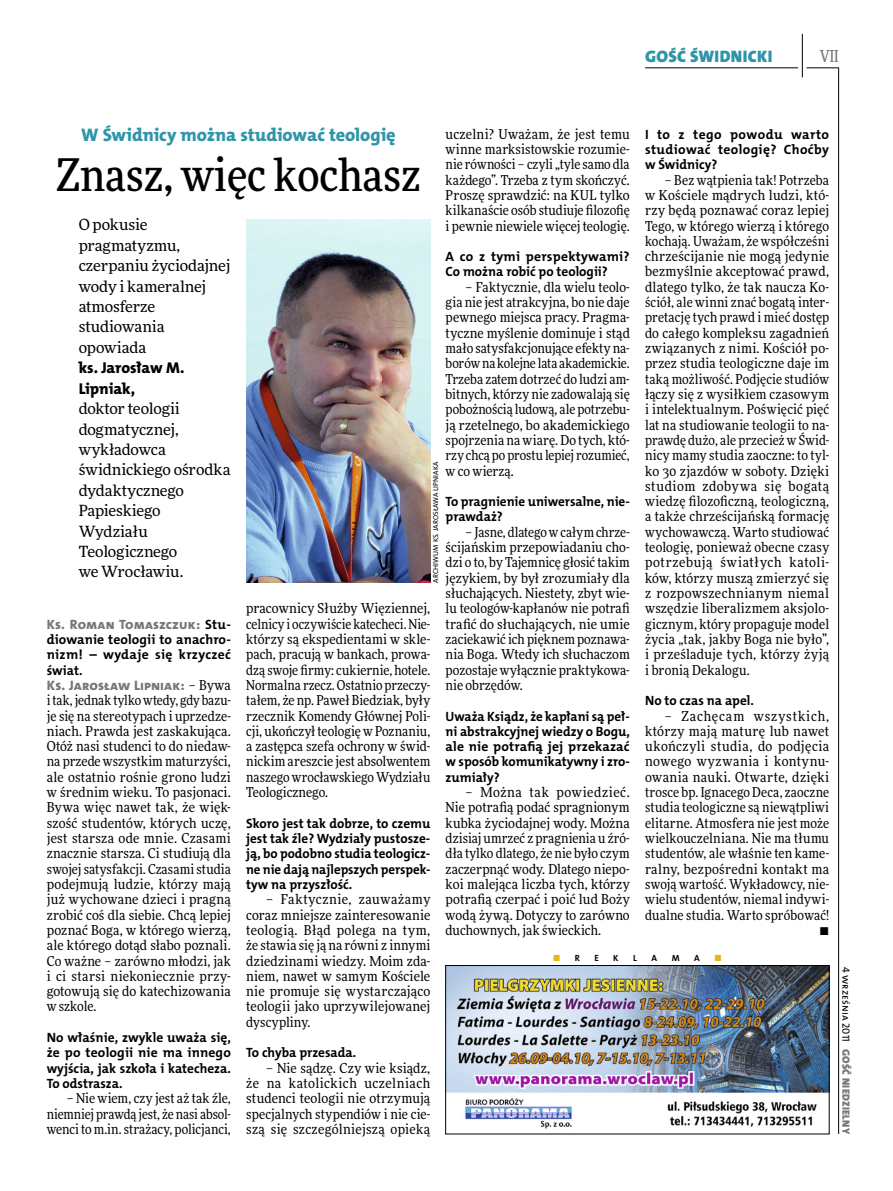
<style>
.page{position:relative;width:893px;height:1191px;background:#fff}
.page>*{position:absolute;margin:0;border:0;box-sizing:border-box;transform-origin:0 0}
.t1{font:500 45px "Freeday Narrow";color:#000}
.t2{font:18.3px "The Mix HP8 Ex Bld";letter-spacing:-.005em;color:#2f95a8}
.t3{font:16.65px "The Mix HP9 Blk";letter-spacing:.02em;color:#2f95a8}
.t4{font:500 16.5px "Freeday Narrow";color:#777778;scale:.9 1}
.t5{font:15.75px/20.4px "The Mix HP8 Ex Bld";letter-spacing:-.005em;color:#000}
.t6{font:15.45px/20.4px "Freeday News";letter-spacing:-.01em;color:#000}
.t7{font:13.65px/15.3px "Freeday Narrow News";letter-spacing:.01em;color:#000;text-align:justify}
.t8{font:13.65px "The Mix HP8 Ex Bld";letter-spacing:.015em;color:#777778}
.t9{font:13.5px/15.3px "The Mix HP7 Bld";color:#000;text-align:justify}
.t10{font:13.5px "The Mix HP8 Ex Bld";letter-spacing:.01em;color:#777778}
.t11{font:10.5px "The Mix HP9 Blk";letter-spacing:.025em;color:#777778}
.t12{font:10.5px "The Mix HP5 Plain";color:#000}
.t13{font:9px "The Mix HP7 Bld";color:#000}
.t14{font:9px "The Mix HP7 Bld";color:#e3b816}
.t15{font:7.2px "The Mix HP5 Plain";color:#000}
.s1{font-family:"The Mix HP7 Bld";color:#000}
.s2{font-family:"Freeday Narrow News";color:#000}
.s3{color:#000}
</style>
<div class="page">
<hr style="left:806px;top:68px;width:33px;height:1px;background:#000">
<hr style="left:645px;top:68px;width:153px;height:1px;background:#000">
<hr style="left:838px;top:68px;width:1px;height:1066px;background:#000">
<hr style="left:802px;top:34px;width:1px;height:43px;background:#000">
<img style="left:246px;top:220px;width:184px;height:363px">
<img style="left:447px;top:967px;width:380px;height:162px">
<div style="left:445px;top:965px;width:384px;height:169px;border:1px solid #000"></div>
<p class="t3" style="left:645px;top:46px;width:129px">GOŚĆ ŚWIDNICKI</p>
<p class="t4" style="left:820px;top:46px;width:22px">VII</p>
<h2 class="t2" style="left:81px;top:123px;width:316px">W Świdnicy można studiować teologię</h2>
<h1 class="t1" style="left:56px;top:147px;width:366px">Znasz, więc kochasz</h1>
<p class="t7" style="left:446px;top:126px;width:186px">uczelni? Uważam, że jest temu winne marksistowskie rozumie&shy;nie równości – czyli „tyle samo dla każdego”. Trzeba z tym skończyć.<br>Proszę sprawdzić: na KUL tylko kilkanaście osób studiuje filozofię i pewnie niewiele więcej teologię.</p>
<p class="t9" style="left:446px;top:249px;width:186px">A co z tymi perspektywami?<br>Co można robić po teologii?</p>
<p class="t7" style="left:446px;top:279px;width:186px;text-indent:20px">– Faktycznie, dla wielu teolo&shy;gia nie jest atrakcyjna, bo nie daje pewnego miejsca pracy. Pragma&shy;tyczne myślenie dominuje i stąd mało satysfakcjonujące efekty na&shy;borów na kolejne lata akademickie.<br>Trzeba zatem dotrzeć do ludzi am&shy;bitnych, którzy nie zadowalają się pobożnością ludową, ale potrzebu&shy;ją rzetelnego, bo akademickiego spojrzenia na wiarę. Do tych, któ&shy;rzy chcą po prostu lepiej rozumieć, w co wierzą.</p>
<p class="t9" style="left:446px;top:494px;width:186px">To pragnienie uniwersalne, nie&shy;prawdaż?</p>
<p class="t7" style="left:446px;top:524px;width:186px;text-indent:20px">– Jasne, dlatego w całym chrze&shy;ścijańskim przepowiadaniu cho&shy;dzi o to, by Tajemnicę głosić takim językiem, by był zrozumiały dla słuchających. Niestety, zbyt wie&shy;lu teologów-kapłanów nie potrafi trafić do słuchających, nie umie zaciekawić ich pięknem poznawa&shy;nia Boga. Wtedy ich słuchaczom pozostaje wyłącznie praktykowa&shy;nie obrzędów.</p>
<p class="t9" style="left:446px;top:708px;width:186px">Uważa Ksiądz, że kapłani są peł&shy;ni abstrakcyjnej wiedzy o Bogu, ale nie potrafią jej przekazać w sposób komunikatywny i zro&shy;zumiały?</p>
<p class="t7" style="left:446px;top:784px;width:186px;text-indent:20px">– Można tak powiedzieć.<br>Nie potrafią podać spragnionym kubka życiodajnej wody. Można dzisiaj umrzeć z pragnienia u źró&shy;dła tylko dlatego, że nie było czym zaczerpnąć wody. Dlatego niepo&shy;koi malejąca liczba tych, którzy potrafią czerpać i poić lud Boży wodą żywą. Dotyczy to zarówno duchownych, jak świeckich.</p>
<p class="t9" style="left:645px;top:127px;width:186px">I to z tego powodu warto studiować teologię? Choćby w Świdnicy?</p>
<p class="t7" style="left:645px;top:172px;width:186px;text-indent:20px">– Bez wątpienia tak! Potrzeba w Kościele mądrych ludzi, któ&shy;rzy będą poznawać coraz lepiej Tego, w którego wierzą i którego kochają. Uważam, że współcześni chrześcijanie nie mogą jedynie bezmyślnie akceptować prawd, dlatego tylko, że tak naucza Ko&shy;ściół, ale winni znać bogatą inter&shy;pretację tych prawd i mieć dostęp do całego kompleksu zagadnień związanych z nimi. Kościół po&shy;przez studia teologiczne daje im taką możliwość. Podjęcie studiów łączy się z wysiłkiem czasowym i intelektualnym. Poświęcić pięć lat na studiowanie teologii to na&shy;prawdę dużo, ale przecież w Świd&shy;nicy mamy studia zaoczne: to tyl&shy;ko 30 zjazdów w soboty. Dzięki studiom zdobywa się bogatą wiedzę filozoficzną, teologiczną, a także chrześcijańską formację wychowawczą. Warto studiować teologię, ponieważ obecne czasy potrzebują światłych katoli&shy;ków, którzy muszą zmierzyć się z rozpowszechnianym niemal wszędzie liberalizmem aksjolo&shy;gicznym, który propaguje model życia „tak, jakby Boga nie było”, i prześladuje tych, którzy żyją i bronią Dekalogu.</p>
<p class="t9" style="left:645px;top:693px;width:110px">No to czas na apel.</p>
<p class="t7" style="left:645px;top:708px;width:186px;text-align:right">– Zachęcam wszystkich, którzy mają maturę lub nawet ukończyli studia, do podjęcia nowego wyzwania i kontynu&shy;owania nauki. Otwarte, dzięki trosce bp. Ignacego Deca, zaoczne studia teologiczne są niewątpliwi elitarne. Atmosfera nie jest może wielkouczelniana. Nie ma tłumu studentów, ale właśnie ten kame&shy;ralny, bezpośredni kontakt ma swoją wartość. Wykładowcy, nie&shy;wielu studentów, niemal indywi&shy;dualne studia. Warto spróbować! •</p>
<p class="t6" style="left:79px;top:214px;width:153px">O pokusie pragmatyzmu, czerpaniu życiodajnej wody i kameralnej atmosferze studiowania opowiada</p>
<p class="t5" style="left:79px;top:358px;width:107px">ks. Jarosław M.<br>Lipniak,</p>
<p class="t6" style="left:79px;top:398px;width:153px">doktor teologii dogmatycznej, wykładowca świdnickiego ośrodka dydaktycznego<br>Papieskiego<br>Wydziału<br>Teologicznego<br>we Wrocławiu.</p>
<p class="t15" style="left:431px;top:582px;width:123px;rotate:-90deg">archiwum ks. jarosława lipniaka</p>
<p class="t7" style="left:246px;top:600px;width:186px">pracownicy Służby Więziennej, celnicy i oczywiście katecheci. Nie&shy;którzy są ekspedientami w skle&shy;pach, pracują w bankach, prowa&shy;dzą swoje firmy: cukiernie, hotele.<br>Normalna rzecz. Ostatnio przeczy&shy;tałem, że np. Paweł Biedziak, były rzecznik Komendy Głównej Poli&shy;cji, ukończył teologię w Poznaniu, a zastępca szefa ochrony w świd&shy;nickim areszcie jest absolwentem naszego wrocławskiego Wydziału Teologicznego.</p>
<p class="t9" style="left:246px;top:815px;width:186px">Skoro jest tak dobrze, to czemu jest tak źle? Wydziały pustosze&shy;ją, bo podobno studia teologicz&shy;ne nie dają najlepszych perspek&shy;tyw na przyszłość.</p>
<p class="t7" style="left:246px;top:891px;width:186px;text-indent:20px">– Faktycznie, zauważamy coraz mniejsze zainteresowanie teologią. Błąd polega na tym, że stawia się ją na równi z innymi dziedzinami wiedzy. Moim zda&shy;niem, nawet w samym Kościele nie promuje się wystarczająco teologii jako uprzywilejowanej dyscypliny.</p>
<p class="t9" style="left:246px;top:1045px;width:112px">To chyba przesada.</p>
<p class="t7" style="left:246px;top:1060px;width:186px;text-indent:20px">– Nie sądzę. Czy wie ksiądz, że na katolickich uczelniach studenci teologii nie otrzymują specjalnych stypendiów i nie cie&shy;szą się szczególniejszą opieką</p>
<p class="t10" style="left:47px;top:615px;width:186px">Ks. Roman Tomaszczuk: <span class="s1">Stu-</span></p>
<p class="t9" style="left:47px;top:632px;width:186px">diowanie teologii to anachro&shy;nizm! – wydaje się krzyczeć świat.</p>
<p class="t8" style="left:47px;top:676px;width:186px">Ks. Jarosław Lipniak: <span class="s2">– Bywa</span></p>
<p class="t7" style="left:47px;top:692px;width:186px">i tak, jednak tylko wtedy, gdy bazu&shy;je się na stereotypach i uprzedze&shy;niach. Prawda jest zaskakująca.<br>Otóż nasi studenci to do niedaw&shy;na przede wszystkim maturzyści, ale ostatnio rośnie grono ludzi w średnim wieku. To pasjonaci.<br>Bywa więc nawet tak, że więk&shy;szość studentów, których uczę, jest starsza ode mnie. Czasami znacznie starsza. Ci studiują dla swojej satysfakcji. Czasami studia podejmują ludzie, którzy mają już wychowane dzieci i pragną zrobić coś dla siebie. Chcą lepiej poznać Boga, w którego wierzą, ale którego dotąd słabo poznali.<br>Co ważne – zarówno młodzi, jak i ci starsi niekoniecznie przy&shy;gotowują się do katechizowania w szkole.</p>
<p class="t9" style="left:47px;top:1030px;width:186px">No właśnie, zwykle uważa się, że po teologii nie ma innego wyjścia, jak szkoła i katecheza.<br>To odstrasza.</p>
<p class="t7" style="left:47px;top:1090px;width:186px;text-indent:20px">– Nie wiem, czy jest aż tak źle, niemniej prawdą jest, że nasi absol&shy;wenci to m.in. strażacy, policjanci,</p>
<p class="t14" style="left:553px;top:952px;width:29px">■ <span class="s3">r</span></p>
<p class="t13" style="left:594px;top:952px;width:6px">e</p>
<p class="t13" style="left:613px;top:952px;width:6px">k</p>
<p class="t13" style="left:633px;top:952px;width:4px">l</p>
<p class="t13" style="left:651px;top:952px;width:6px">a</p>
<p class="t13" style="left:672px;top:952px;width:9px">m</p>
<p class="t13" style="left:694px;top:952px;width:6px">a</p>
<p class="t14" style="left:714px;top:952px;width:9px">■</p>
<p class="t12" style="left:853px;top:966px;width:77px;rotate:90deg">4 września 2011</p>
<p class="t11" style="left:853px;top:1049px;width:86px;rotate:90deg">GOŚĆ NIEDZIELNY</p>
</div>
